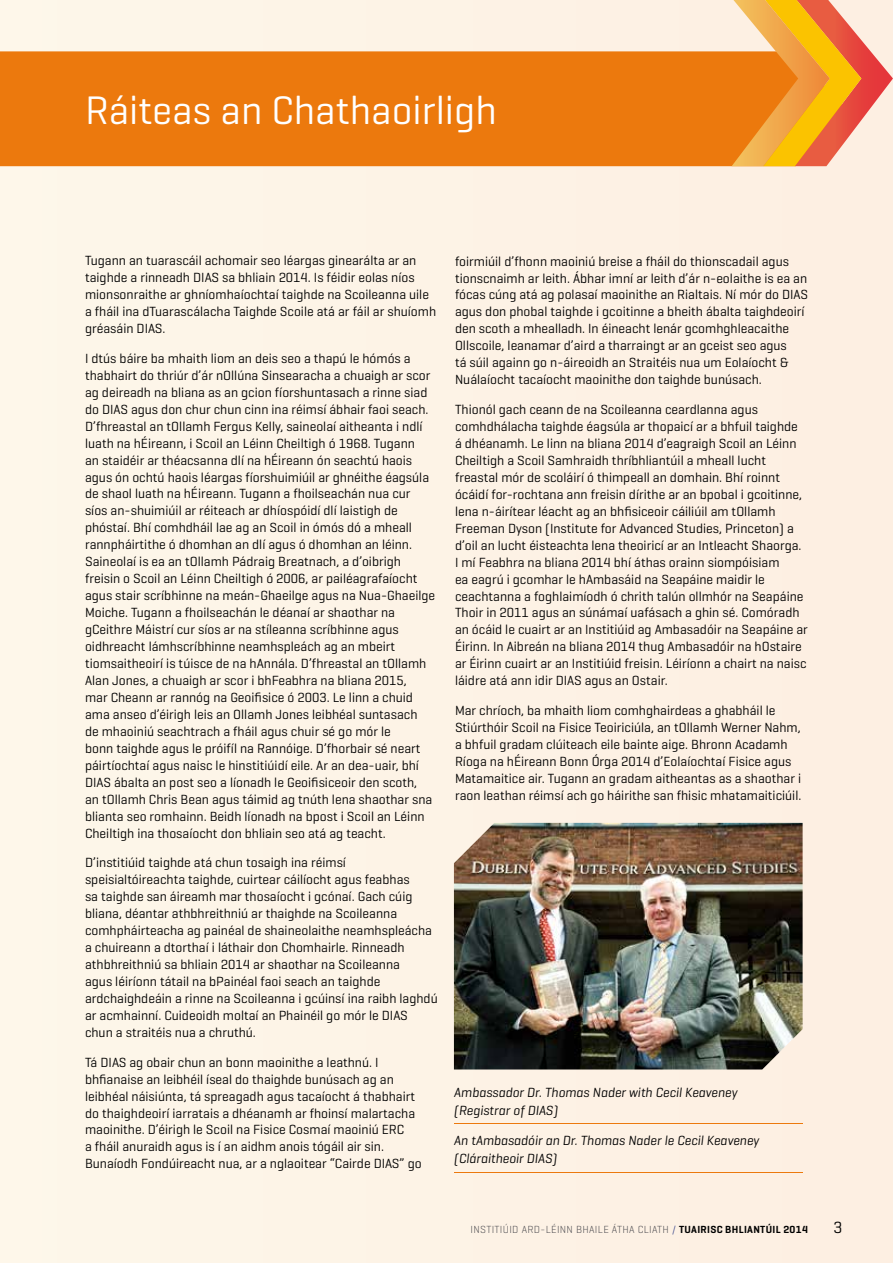
<style>
.page{position:relative;width:893px;height:1263px;background:#fdf3e6}
.page>*{position:absolute;margin:0;border:0;box-sizing:border-box;transform-origin:0 0}
.t1{font:40.5px "Geogrotesque";color:#fff}
.t2{font:16.5px "Geogrotesque";color:#000}
.t3{font:13.5px/17px "Geogrotesque";color:#000}
.t4{font:italic 13.5px/18px "Geogrotesque";color:#000}
.t5{font:300 10.5px "Geogrotesque";letter-spacing:.03em;color:#504f53}
.s1{color:#253583}
.s2{font-weight:600;color:#000}
</style>
<div class="page">
<div style="left:0;top:51px;width:732px;height:115px;background:#ec790d"></div>
<svg style="left:732px;top:0;width:161px;height:166px"></svg>
<hr style="left:454px;top:1123px;width:349px;height:1px;background:#ec790d">
<hr style="left:454px;top:1172px;width:349px;height:1px;background:#ec790d">
<img style="left:454px;top:823px;width:349px;height:246px">
<h1 class="t1" style="left:85px;top:85px;width:413px">Ráiteas an Chathaoirligh</h1>
<p class="t3" style="left:85px;top:252px;width:353px">Tugann an tuarascáil achomair seo léargas ginearálta ar an taighde a rinneadh DIAS sa bhliain 2014. Is féidir eolas níos mionsonraithe ar ghníomhaíochtaí taighde na Scoileanna uile a fháil ina dTuarascálacha Taighde Scoile atá ar fáil ar shuíomh gréasáin DIAS.</p>
<p class="t3" style="left:85px;top:349px;width:352px">I dtús báire ba mhaith liom an deis seo a thapú le hómós a thabhairt do thriúr d’ár nOllúna Sinsearacha a chuaigh ar scor ag deireadh na bliana as an gcion fíorshuntasach a rinne siad do DIAS agus don chur chun cinn ina réimsí ábhair faoi seach.<br>D’fhreastal an tOllamh Fergus Kelly, saineolaí aitheanta i ndlí luath na hÉireann, i Scoil an Léinn Cheiltigh ó 1968. Tugann<br>an staidéir ar théacsanna dlí na hÉireann ón seachtú haois agus ón ochtú haois léargas fíorshuimiúil ar ghnéithe éagsúla de shaol luath na hÉireann. Tugann a fhoilseachán nua cur síos an-shuimiúil ar réiteach ar dhíospóidí dlí laistigh de phóstaí. Bhí comhdháil lae ag an Scoil in ómós dó a mheall rannpháirtithe ó dhomhan an dlí agus ó dhomhan an léinn.<br>Saineolaí is ea an tOllamh Pádraig Breatnach, a d’oibrigh freisin o Scoil an Léinn Cheiltigh ó 2006, ar pailéagrafaíocht agus stair scríbhinne na meán-Ghaeilge agus na Nua-Ghaeilge Moiche. Tugann a fhoilseachán le déanaí ar shaothar na gCeithre Máistrí cur síos ar na stíleanna scríbhinne agus oidhreacht lámhscríbhinne neamhspleách ag an mbeirt tiomsaitheoirí is túisce de na hAnnála. D’fhreastal an tOllamh Alan Jones, a chuaigh ar scor i bhFeabhra na bliana 2015,<br>mar Cheann ar rannóg na Geoifisice ó 2003. Le linn a chuid ama anseo d’éirigh leis an Ollamh Jones leibhéal suntasach<br>de mhaoiniú seachtrach a fháil agus chuir sé go mór le<br>bonn taighde agus le próifíl na Rannóige. D’fhorbair sé neart páirtíochtaí agus naisc le hinstitiúidí eile. Ar an dea-uair, bhí DIAS ábalta an post seo a líonadh le Geoifisiceoir den scoth,<br>an tOllamh Chris Bean agus táimid ag tnúth lena shaothar sna blianta seo romhainn. Beidh líonadh na bpost i Scoil an Léinn Cheiltigh ina thosaíocht don bhliain seo atá ag teacht.</p>
<p class="t3" style="left:85px;top:854px;width:354px">D’institiúid taighde atá chun tosaigh ina réimsí speisialtóireachta taighde, cuirtear cáilíocht agus feabhas<br>sa taighde san áireamh mar thosaíocht i gcónaí. Gach cúig bliana, déantar athbhreithniú ar thaighde na Scoileanna comhpháirteacha ag painéal de shaineolaithe neamhspleácha a chuireann a dtorthaí i láthair don Chomhairle. Rinneadh athbhreithniú sa bhliain 2014 ar shaothar na Scoileanna<br>agus léiríonn tátail na bPainéal faoi seach an taighde ardchaighdeáin a rinne na Scoileanna i gcúinsí ina raibh laghdú ar acmhainní. Cuideoidh moltaí an Phainéil go mór le DIAS chun a straitéis nua a chruthú.</p>
<p class="t3" style="left:85px;top:1053px;width:338px">Tá DIAS ag obair chun an bonn maoinithe a leathnú. I bhfianaise an leibhéil íseal do thaighde bunúsach ag an leibhéal náisiúnta, tá spreagadh agus tacaíocht á thabhairt do thaighdeoirí iarratais a dhéanamh ar fhoinsí malartacha maoinithe. D’éirigh le Scoil na Fisice Cosmaí maoiniú ERC<br>a fháil anuraidh agus is í an aidhm anois tógáil air sin.<br>Bunaíodh Fondúireacht nua, ar a nglaoitear “Cairde DIAS” go</p>
<p class="t3" style="left:455px;top:252px;width:354px">foirmiúil d’fhonn maoiniú breise a fháil do thionscadail agus tionscnaimh ar leith. Ábhar imní ar leith d’ár n-eolaithe is ea an fócas cúng atá ag polasaí maoinithe an Rialtais. Ní mór do DIAS agus don phobal taighde i gcoitinne a bheith ábalta taighdeoirí den scoth a mhealladh. In éineacht lenár gcomhghleacaithe Ollscoile, leanamar d’aird a tharraingt ar an gceist seo agus<br>tá súil againn go n-áireoidh an Straitéis nua um Eolaíocht &amp; Nuálaíocht tacaíocht maoinithe don taighde bunúsach.</p>
<p class="t3" style="left:455px;top:400px;width:354px">Thionól gach ceann de na Scoileanna ceardlanna agus comhdhálacha taighde éagsúla ar thopaicí ar a bhfuil taighde á dhéanamh. Le linn na bliana 2014 d’eagraigh Scoil an Léinn Cheiltigh a Scoil Samhraidh thríbhliantúil a mheall lucht freastal mór de scoláirí ó thimpeall an domhain. Bhí roinnt ócáidí for-rochtana ann freisin dírithe ar an bpobal i gcoitinne, lena n-áirítear léacht ag an bhfisiceoir cáiliúil am tOllamh Freeman Dyson (Institute for Advanced Studies, Princeton) a d’oil an lucht éisteachta lena theoiricí ar an Intleacht Shaorga.<br>I mí Feabhra na bliana 2014 bhí áthas orainn siompóisiam<br>ea eagrú i gcomhar le hAmbasáid na Seapáine maidir le ceachtanna a foghlaimíodh ó chrith talún ollmhór na Seapáine Thoir in 2011 agus an súnámaí uafásach a ghin sé. Comóradh an ócáid le cuairt ar an Institiúid ag Ambasadóir na Seapáine ar Éirinn. In Aibreán na bliana 2014 thug Ambasadóir na hOstaire ar Éirinn cuairt ar an Institiúid freisin. Léiríonn a chairt na naisc láidre atá ann idir DIAS agus an Ostair.</p>
<p class="t3" style="left:455px;top:701px;width:348px">Mar chríoch, ba mhaith liom comhghairdeas a ghabháil le Stiúrthóir Scoil na Fisice Teoiriciúla, an tOllamh Werner Nahm, a bhfuil gradam clúiteach eile bainte aige. Bhronn Acadamh Ríoga na hÉireann Bonn Órga 2014 d’Eolaíochtaí Fisice agus Matamaitice air. Tugann an gradam aitheantas as a shaothar i raon leathan réimsí ach go háirithe san fhisic mhatamaiticiúil.</p>
<p class="t4" style="left:454px;top:1082px;width:285px">Ambassador Dr. Thomas Nader with Cecil Keaveney (Registrar of DIAS)</p>
<p class="t4" style="left:454px;top:1131px;width:307px">An tAmbasadóir an Dr. Thomas Nader le Cecil Keaveney (Cláraitheoir DIAS)</p>
<p class="t5" style="left:471px;top:1222px;width:339px">INSTITIÚID ARD-LÉINN BHAILE ÁTHA CLIATH <span class="s1">/</span> <span class="s2">TUAIRISC BHLIANTÚIL 2014</span></p>
<p class="t2" style="left:833px;top:1217px;width:10px">3</p>
</div>
